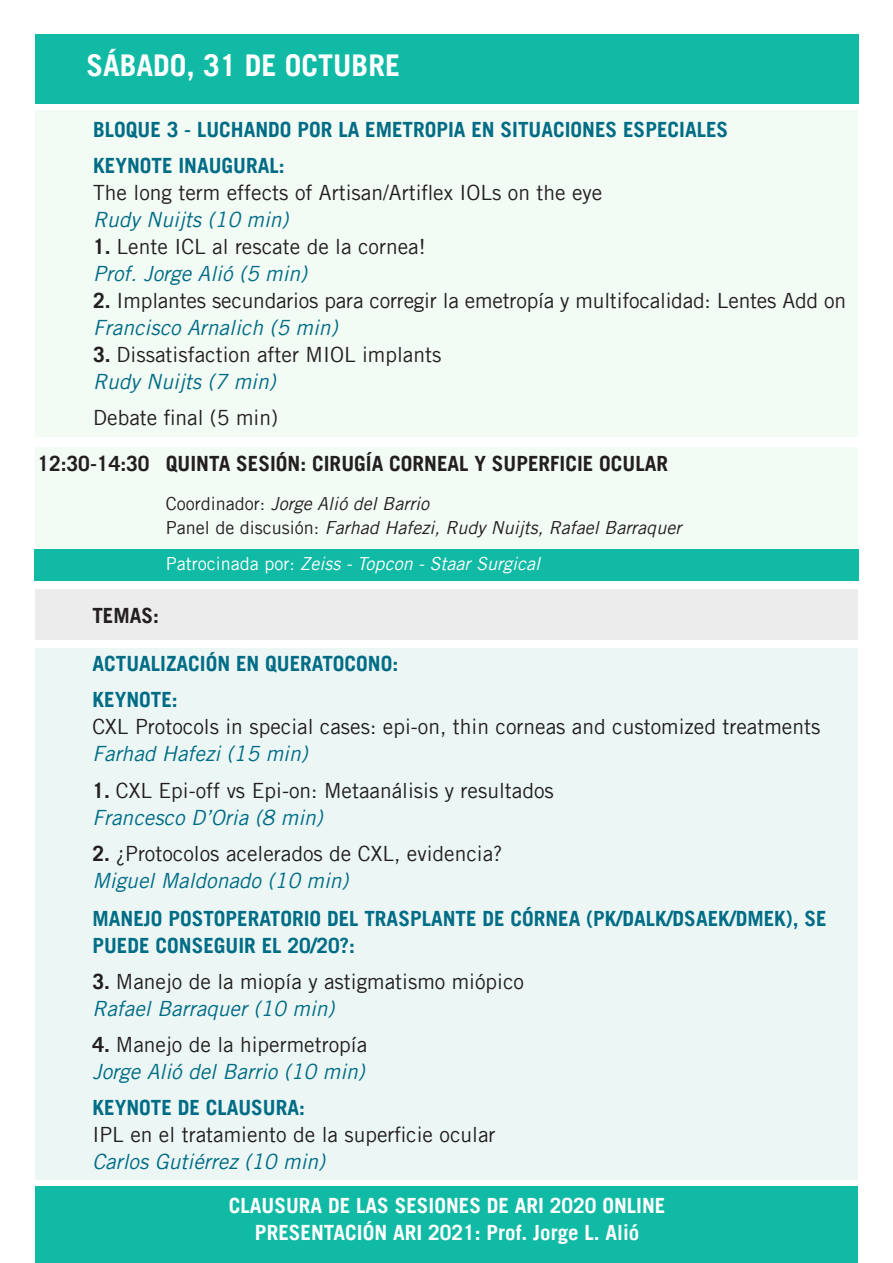
<style>
.page{position:relative;width:893px;height:1263px;background:#fff}
.page>*{position:absolute;margin:0;border:0;box-sizing:border-box;transform-origin:0 0}
.t1{font:700 30px "Trade Gothic LT";color:#fff}
.t2{font:21px/27px "Trade Gothic LT";color:#231f20}
.t3{font:700 21px/27px "Trade Gothic LT";color:#006c85}
.t4{font:italic 21px/27px "Trade Gothic LT";color:#006c85}
.t5{font:700 21px "Trade Gothic LT";color:#fff}
.t6{font:700 21px "Trade Gothic LT";color:#231f20}
.t7{font:italic 18px "Trade Gothic LT";color:#231f20}
.t8{font:italic 18px "Trade Gothic LT";color:#fff}
.s1{font-weight:700;color:#006c85}
.s2{font-weight:700}
.s3{font-style:italic;color:#006c85}
.s4{font-style:normal}
.s5{font-weight:700;font-style:normal;color:#231f20}
.s6{font-style:normal;color:#231f20}
</style>
<div class="page">
<div style="left:35px;top:111px;width:823px;height:326px;background:#f3fbf5"></div>
<div style="left:35px;top:35px;width:824px;height:69px;background:#11baa4"></div>
<div style="left:35px;top:447px;width:823px;height:133px;background:#f3fbf5"></div>
<div style="left:34px;top:549px;width:825px;height:31px;background:#11baa4"></div>
<div style="left:35px;top:589px;width:823px;height:51px;background:#ececec"></div>
<div style="left:35px;top:649px;width:823px;height:531px;background:#ecf7f5"></div>
<div style="left:35px;top:1187px;width:823px;height:76px;background:#11baa4"></div>
<p class="t1" style="left:86px;top:47px;width:315px">SÁBADO, 31 DE OCTUBRE</p>
<p class="t3" style="left:93px;top:116px;width:636px">BLOQUE 3 - LUCHANDO POR LA EMETROPIA EN SITUACIONES ESPECIALES</p>
<p class="t2" style="left:93px;top:152px;width:511px"><span class="s1">KEYNOTE INAUGURAL:<br></span>The long term effects of Artisan/Artiflex IOLs on the eye</p>
<p class="t4" style="left:93px;top:206px;width:197px">Rudy Nuijts (10 min)</p>
<p class="t2" style="left:93px;top:233px;width:334px"><span class="s2">1.</span> Lente ICL al rescate de la cornea!<br><span class="s3">Prof. Jorge Alió (5 min)</span></p>
<p class="t2" style="left:93px;top:287px;width:754px"><span class="s2">2.</span> Implantes secundarios para corregir la emetropía y multifocalidad: Lentes Add on<br><span class="s3">Francisco Arnalich (5 min)</span></p>
<p class="t2" style="left:93px;top:341px;width:350px"><span class="s2">3.</span> Dissatisfaction after MIOL implants<br><span class="s3">Rudy Nuijts (7 min)</span></p>
<p class="t2" style="left:93px;top:404px;width:186px">Debate final (5 min)</p>
<p class="t6" style="left:37px;top:451px;width:114px">12:30-14:30</p>
<p class="t6" style="left:166px;top:451px;width:504px">QUINTA SESIÓN: CIRUGÍA CORNEAL Y SUPERFICIE OCULAR</p>
<p class="t7" style="left:166px;top:493px;width:265px"><span class="s4">Coordinador:</span> Jorge Alió del Barrio</p>
<p class="t7" style="left:166px;top:517px;width:517px"><span class="s4">Panel de discusión:</span> Farhad Hafezi, Rudy Nuijts, Rafael Barraquer</p>
<p class="t8" style="left:166px;top:553px;width:376px"><span class="s4">Patrocinada por:</span> Zeiss - Topcon - Staar Surgical</p>
<p class="t6" style="left:92px;top:602px;width:68px">TEMAS:</p>
<p class="t3" style="left:92px;top:650px;width:307px">ACTUALIZACIÓN EN QUERATOCONO:</p>
<p class="t2" style="left:92px;top:686px;width:729px"><span class="s1">KEYNOTE:<br></span>CXL Protocols in special cases: epi-on, thin corneas and customized treatments<br><span class="s3">Farhad Hafezi (15 min)</span></p>
<p class="t2" style="left:92px;top:776px;width:463px"><span class="s2">1.</span> CXL Epi-off vs Epi-on: Metaanálisis y resultados<br><span class="s3">Francesco D’Oria (8 min)</span></p>
<p class="t2" style="left:92px;top:839px;width:412px"><span class="s2">2.</span> ¿Protocolos acelerados de CXL, evidencia?<br><span class="s3">Miguel Maldonado (10 min)</span></p>
<p class="t3" style="left:92px;top:904px;width:736px">MANEJO POSTOPERATORIO DEL TRASPLANTE DE CÓRNEA (PK/DALK/DSAEK/DMEK), SE<br>PUEDE CONSEGUIR EL 20/20?:</p>
<p class="t2" style="left:92px;top:968px;width:433px"><span class="s2">3.</span> Manejo de la miopía y astigmatismo miópico<br><span class="s3">Rafael Barraquer (10 min)</span></p>
<p class="t4" style="left:92px;top:1031px;width:276px"><span class="s5">4.</span> <span class="s6">Manejo de la hipermetropía<br></span>Jorge Alió del Barrio (10 min)</p>
<p class="t2" style="left:92px;top:1094px;width:405px"><span class="s1">KEYNOTE DE CLAUSURA:<br></span>IPL en el tratamiento de la superficie ocular</p>
<p class="t4" style="left:92px;top:1148px;width:234px">Carlos Gutiérrez (10 min)</p>
<p class="t5" style="left:229px;top:1193px;width:438px">CLAUSURA DE LAS SESIONES DE ARI 2020 ONLINE</p>
<p class="t5" style="left:255px;top:1220px;width:386px">PRESENTACIÓN ARI 2021: Prof. Jorge L. Alió</p>
</div>
